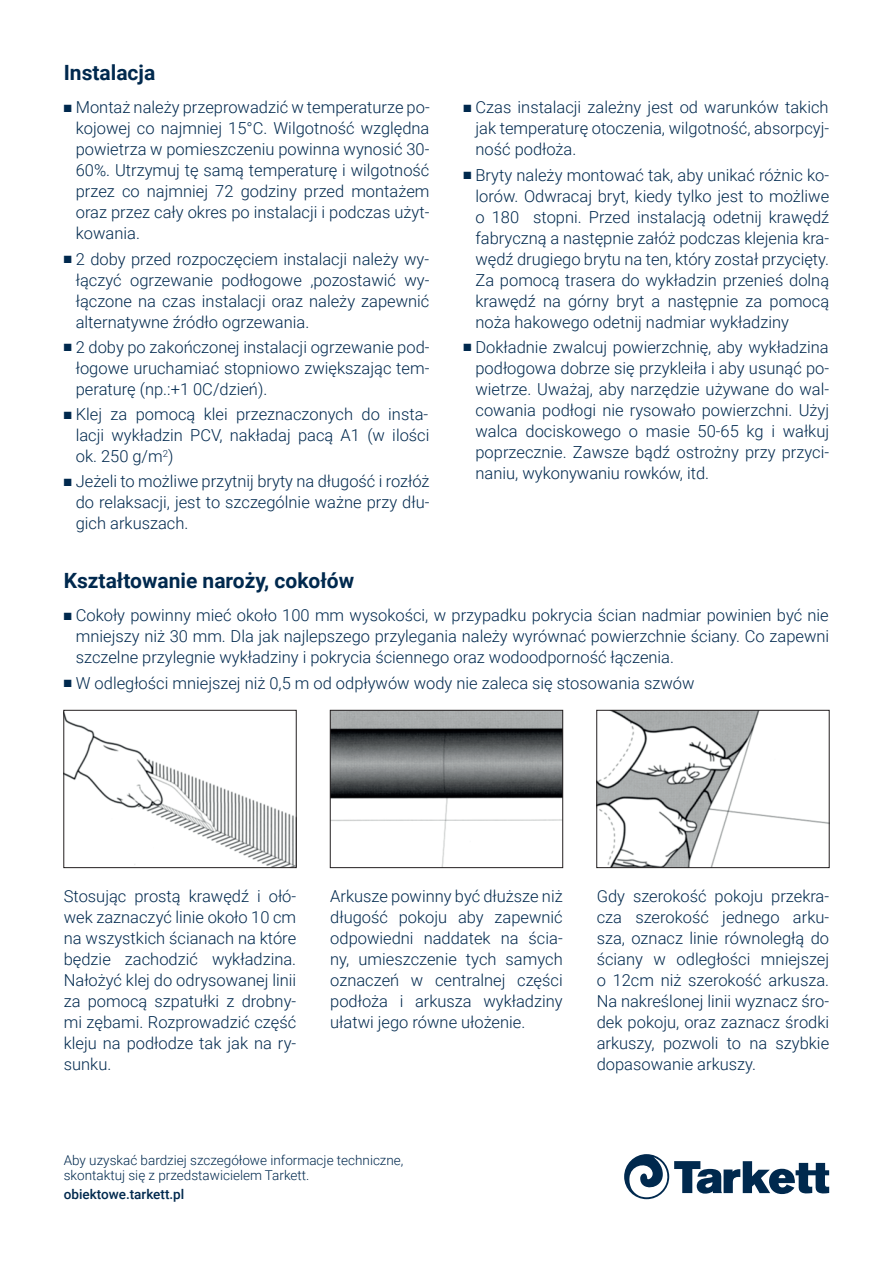
<style>
.page{position:relative;width:893px;height:1263px;background:#fff}
.page>*{position:absolute;margin:0;border:0;box-sizing:border-box;transform-origin:0 0}
.t1{font:700 21px "Roboto";color:#00294e}
.Body{font:300 16.5px/21px "Roboto";color:#00294e;text-align:justify}
.t2{font:300 13.5px/15px "Roboto";color:#00294e}
.t3{font:500 13.5px "Roboto";color:#00294e}
</style>
<div class="page">
<svg style="left:624px;top:1154px;width:205px;height:45px"></svg>
<img style="left:65px;top:714px;width:230px;height:152px">
<div style="left:63px;top:710px;width:234px;height:158px;border:1px solid #231f20"></div>
<img style="left:332px;top:712px;width:229px;height:154px">
<div style="left:330px;top:710px;width:233px;height:158px;border:1px solid #231f20"></div>
<img style="left:598px;top:712px;width:230px;height:154px">
<div style="left:596px;top:710px;width:234px;height:158px;border:1px solid #231f20"></div>
<p class="t1" style="left:64px;top:57px;width:93px">Instalacja</p>
<p class="Body" style="left:76px;top:96px;width:355px;text-indent:-12px">■ Montaż należy przeprowadzić w temperaturze po&shy;kojowej co najmniej 15°C. Wilgotność względna powietrza w pomieszczeniu powinna wynosić 30- 60%. Utrzymuj tę samą temperaturę i wilgotność przez co najmniej 72 godziny przed montażem oraz przez cały okres po instalacji i podczas użyt&shy;kowania.</p>
<p class="Body" style="left:76px;top:248px;width:355px;text-indent:-12px">■ 2 doby przed rozpoczęciem instalacji należy wy&shy;łączyć ogrzewanie podłogowe ,pozostawić wy&shy;łączone na czas instalacji oraz należy zapewnić alternatywne źródło ogrzewania.</p>
<p class="Body" style="left:76px;top:336px;width:355px;text-indent:-12px">■ 2 doby po zakończonej instalacji ogrzewanie pod&shy;łogowe uruchamiać stopniowo zwiększając tem&shy;peraturę (np.:+1 0C/dzień).</p>
<p class="Body" style="left:76px;top:403px;width:355px;text-indent:-12px">■ Klej za pomocą klei przeznaczonych do insta&shy;lacji wykładzin PCV, nakładaj pacą A1 (w ilości ok. 250 g/m<sup>2</sup>)</p>
<p class="Body" style="left:76px;top:470px;width:355px;text-indent:-12px">■ Jeżeli to możliwe przytnij bryty na długość i rozłóż do relaksacji, jest to szczególnie ważne przy dłu&shy;gich arkuszach.</p>
<p class="t1" style="left:64px;top:565px;width:292px">Kształtowanie naroży, cokołów</p>
<p class="Body" style="left:76px;top:604px;width:755px;text-indent:-12px">■ Cokoły powinny mieć około 100 mm wysokości, w przypadku pokrycia ścian nadmiar powinien być nie mniejszy niż 30 mm. Dla jak najlepszego przylegania należy wyrównać powierzchnie ściany. Co zapewni szczelne przylegnie wykładziny i pokrycia ściennego oraz wodoodporność łączenia.</p>
<p class="Body" style="left:64px;top:672px;width:632px">■ W odległości mniejszej niż 0,5 m od odpływów wody nie zaleca się stosowania szwów</p>
<p class="Body" style="left:475px;top:96px;width:355px;text-indent:-12px">■ Czas instalacji zależny jest od warunków takich jak temperaturę otoczenia, wilgotność, absorpcyj&shy;ność podłoża.</p>
<p class="Body" style="left:475px;top:164px;width:355px;text-indent:-12px">■ Bryty należy montować tak, aby unikać różnic ko&shy;lorów. Odwracaj bryt, kiedy tylko jest to możliwe o 180 stopni. Przed instalacją odetnij krawędź fabryczną a następnie załóż podczas klejenia kra&shy;wędź drugiego brytu na ten, który został przycięty.<br>Za pomocą trasera do wykładzin przenieś dolną krawędź na górny bryt a następnie za pomocą noża hakowego odetnij nadmiar wykładziny</p>
<p class="Body" style="left:475px;top:336px;width:355px;text-indent:-12px">■ Dokładnie zwalcuj powierzchnię, aby wykładzina podłogowa dobrze się przykleiła i aby usunąć po&shy;wietrze. Uważaj, aby narzędzie używane do wal&shy;cowania podłogi nie rysowało powierzchni. Użyj walca dociskowego o masie 50-65 kg i wałkuj poprzecznie. Zawsze bądź ostrożny przy przyci&shy;naniu, wykonywaniu rowków, itd.</p>
<p class="Body" style="left:64px;top:885px;width:234px">Stosując prostą krawędź i ołó&shy;wek zaznaczyć linie około 10 cm na wszystkich ścianach na które będzie zachodzić wykładzina.<br>Nałożyć klej do odrysowanej linii za pomocą szpatułki z drobny&shy;mi zębami. Rozprowadzić część kleju na podłodze tak jak na ry&shy;sunku.</p>
<p class="Body" style="left:330px;top:885px;width:234px">Arkusze powinny być dłuższe niż długość pokoju aby zapewnić odpowiedni naddatek na ścia&shy;ny, umieszczenie tych samych oznaczeń w centralnej części podłoża i arkusza wykładziny ułatwi jego równe ułożenie.</p>
<p class="Body" style="left:597px;top:885px;width:234px">Gdy szerokość pokoju przekra&shy;cza szerokość jednego arku&shy;sza, oznacz linie równoległą do ściany w odległości mniejszej o 12cm niż szerokość arkusza.<br>Na nakreślonej linii wyznacz śro&shy;dek pokoju, oraz zaznacz środki arkuszy, pozwoli to na szybkie dopasowanie arkuszy.</p>
<p class="t2" style="left:64px;top:1152px;width:341px">Aby uzyskać bardziej szczegółowe informacje techniczne, skontaktuj się z przedstawicielem Tarkett.</p>
<p class="t3" style="left:64px;top:1185px;width:122px">obiektowe.tarkett.pl</p>
</div>
